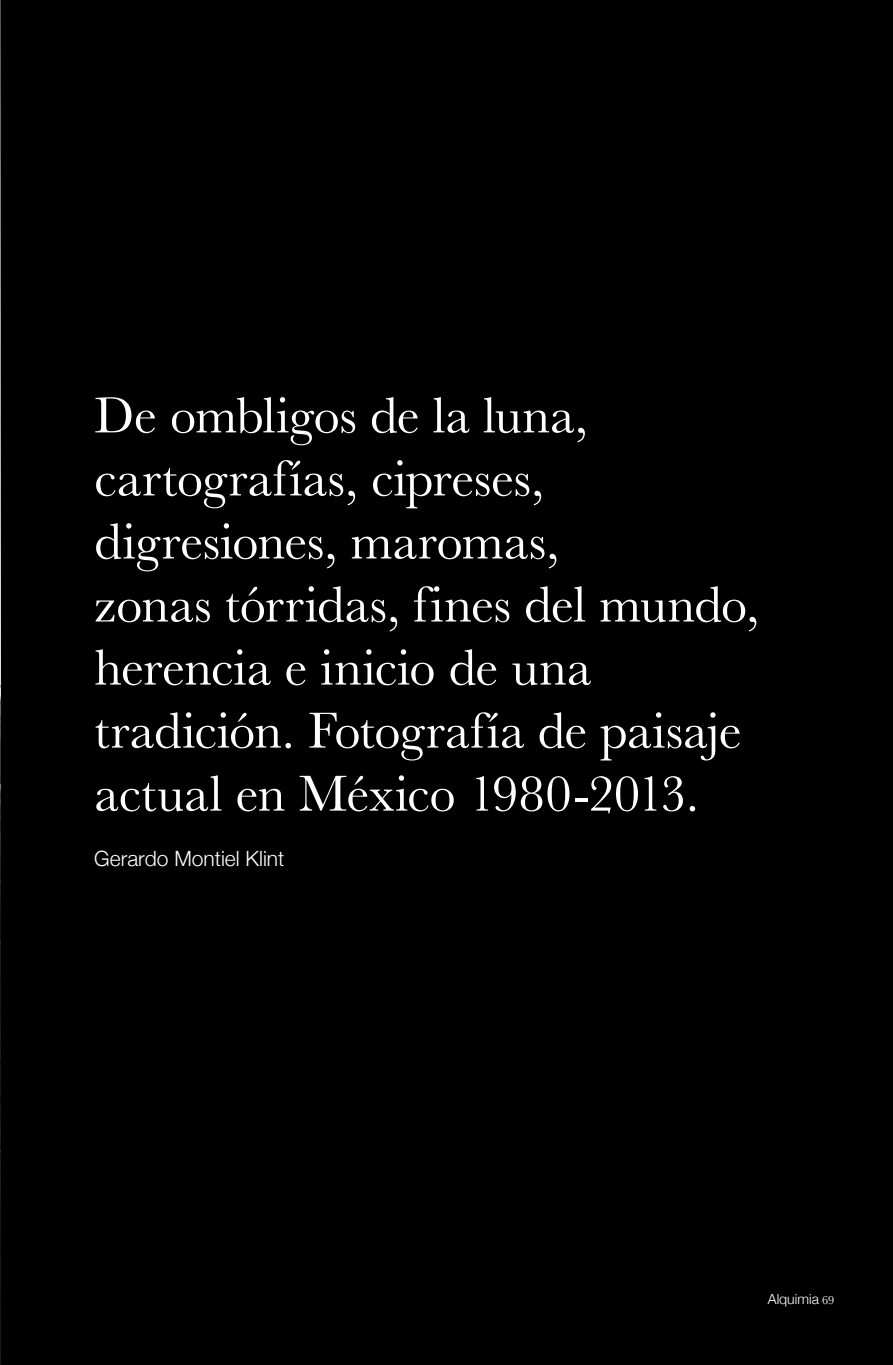
<style>
.page{position:relative;width:893px;height:1365px;background:#fff}
.page>*{position:absolute;margin:0;border:0;box-sizing:border-box;transform-origin:0 0}
.t1{font:52.5px/63px "Baskerville";letter-spacing:-.005em;color:#fff}
.t2{font:300 21px "Helvetica Neue";color:#fff}
.t3{font:300 14px "Helvetica Neue";color:#fff}
.s1{font-family:"Baskerville";font-weight:400;font-size:12.25px}
</style>
<div class="page">
<div style="left:0;top:0;width:893px;height:1364px;background:#000"></div>
<img style="left:0;top:0;width:1px;height:1364px">
<p class="t1" style="left:94px;top:383px;width:666px">De ombligos de la luna, cartografías, cipreses, digresiones, maromas,<br>zonas tórridas, fines del mundo, herencia e inicio de una tradición. Fotografía de paisaje actual en México 1980-2013.</p>
<p class="t2" style="left:94px;top:845px;width:192px">Gerardo Montiel Klint</p>
<p class="t3" style="left:768px;top:1290px;width:68px">Alquimia <span class="s1">69</span></p>
</div>
